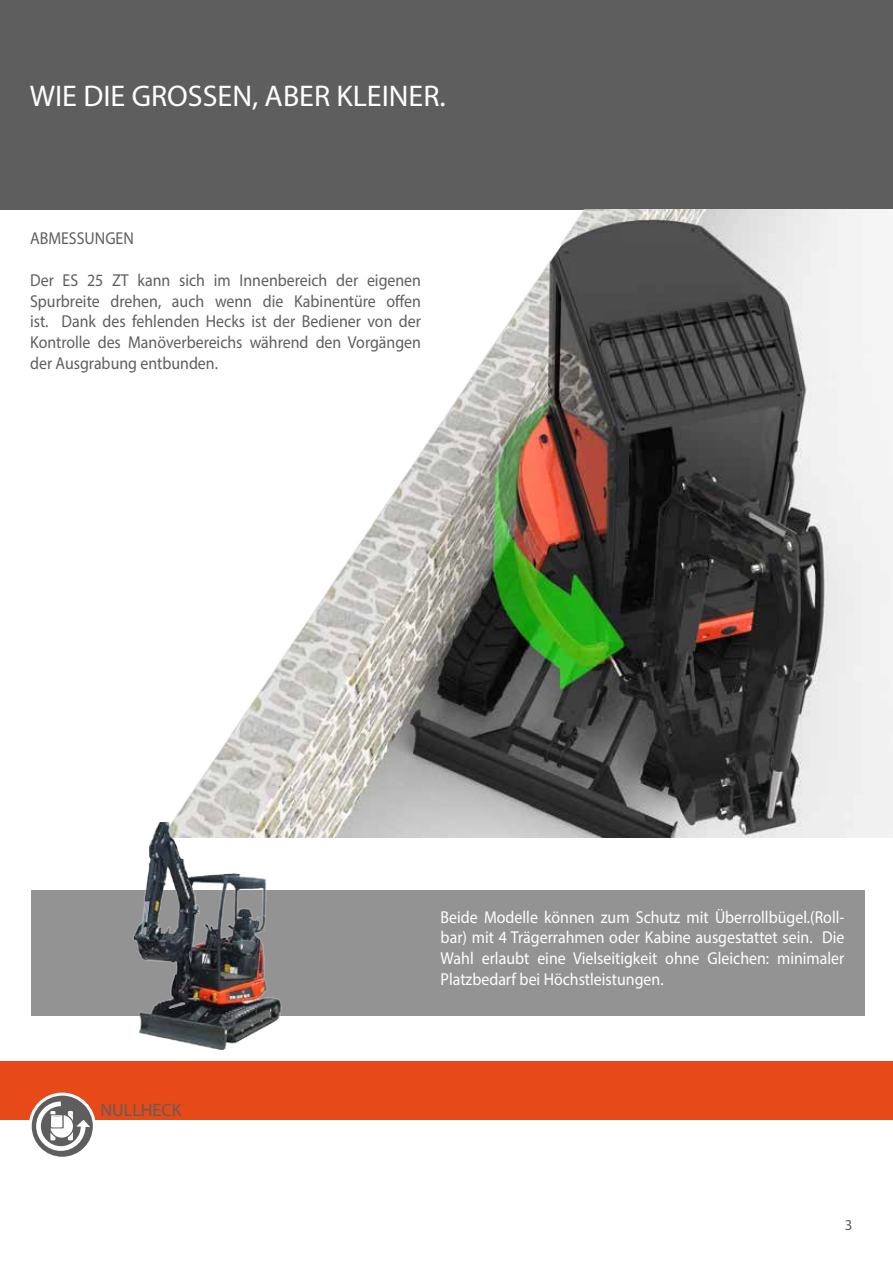
<style>
.page{position:relative;width:893px;height:1263px;background:#fff}
.page>*{position:absolute;margin:0;border:0;box-sizing:border-box;transform-origin:0 0}
.t1{font:30px "Myriad Pro";color:#fff}
.t2{font:18px "Myriad Pro";color:#5f5e5e}
.testi_ristretti{font:17.25px/20.7px "Myriad Pro";color:#5f5e5e;text-align:justify;scale:.92 1}
.testi_ristretti_BIAN{font:17.25px/20.7px "Myriad Pro";color:#fff;text-align:justify;scale:.92 1}
.t3{font:15px "Myriad Pro";color:#5f5e5e}
</style>
<div class="page">
<div style="left:0;top:1095px;width:893px;height:24px;background:#e84919"></div>
<div style="left:0;top:1086px;width:893px;height:24px;background:#e84919"></div>
<div style="left:0;top:1062px;width:893px;height:24px;background:#e84919"></div>
<div style="left:0;top:0;width:893px;height:209px;background:#5f5e5e"></div>
<svg style="left:30px;top:1094px;width:64px;height:64px"></svg>
<div style="left:29px;top:1092px;width:67px;height:68px;border:3px solid #fff;border-radius:50%"></div>
<svg style="left:36px;top:1101px;width:54px;height:50px"></svg>
<img style="left:0;top:209px;width:893px;height:629px">
<div style="left:31px;top:890px;width:834px;height:126px;background:#949393"></div>
<img style="left:54px;top:822px;width:230px;height:228px">
<p class="t1" style="left:30px;top:77px;width:417px">WIE DIE GROSSEN, ABER KLEINER.</p>
<p class="testi_ristretti" style="left:30px;top:228px;width:114px">ABMESSUNGEN</p>
<p class="testi_ristretti" style="left:30px;top:269px;width:426px">Der ES 25 ZT kann sich im Innenbereich der eigenen Spurbreite drehen, auch wenn die Kabinentüre offen ist. Dank des fehlenden Hecks ist der Bediener von der Kontrolle des Manöverbereichs während den Vorgängen der Ausgrabung entbunden.</p>
<p class="t2" style="left:100px;top:1099px;width:83px">NULLHECK</p>
<p class="testi_ristretti_BIAN" style="left:441px;top:906px;width:440px">Beide Modelle können zum Schutz mit Überrollbügel.(Roll&shy;bar) mit 4 Trägerrahmen oder Kabine ausgestattet sein. Die Wahl erlaubt eine Vielseitigkeit ohne Gleichen: minimaler Platzbedarf bei Höchstleistungen.</p>
<p class="t3" style="left:845px;top:1216px;width:9px">3</p>
</div>
